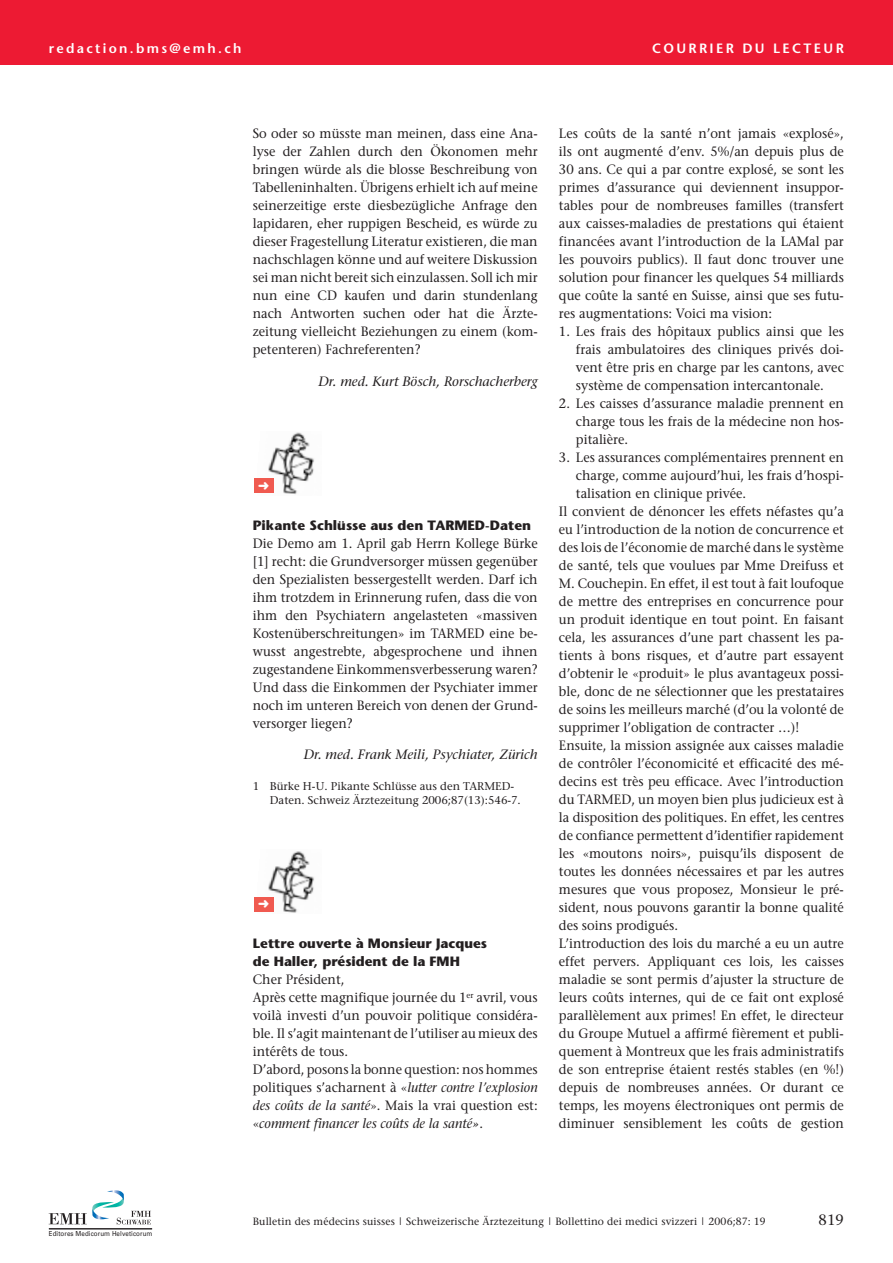
<style>
.page{position:relative;width:893px;height:1263px;background:#fff}
.page>*{position:absolute;margin:0;border:0;box-sizing:border-box;transform-origin:0 0}
.t1{font:15px "Stone Serif";color:#231f20}
.t2{font:13.5px/18px "Stone Serif";color:#231f20;text-align:justify;scale:.95 1}
.t3{font:700 13.5px/18px "Stone Sans";color:#231f20}
.t4{font:italic 13.5px "Stone Serif";color:#231f20}
.t5{font:600 13.5px "Stone Sans";letter-spacing:.17em;color:#fff}
.t6{font:11.25px/14.2px "Stone Serif";color:#231f20}
.t7{font:10.5px "Stone Serif";letter-spacing:.01em;color:#231f20}
.t8{font:6.9px "Univers";letter-spacing:.015em;color:#231f20;scale:.9 1}
.s1{font-style:italic}
</style>
<div class="page">
<img style="left:268px;top:851px;width:46px;height:62px">
<div style="left:254px;top:897px;width:19px;height:15px;background:#f05a50"></div>
<img style="left:268px;top:432px;width:46px;height:62px">
<div style="left:254px;top:478px;width:19px;height:15px;background:#f05a50"></div>
<svg style="left:49px;top:1190px;width:102px;height:34px"></svg>
<hr style="left:49px;top:1228px;width:103px;height:1px;background:#231f20">
<div style="left:0;top:0;width:893px;height:64px;background:#ed1a33"></div>
<p class="t5" style="left:49px;top:42px;width:194px">redaction.bms@emh.ch</p>
<p class="t5" style="left:652px;top:42px;width:193px">COURRIER DU LECTEUR</p>
<p class="t2" style="left:253px;top:126px;width:301px">So oder so müsste man meinen, dass eine Ana&shy;lyse der Zahlen durch den Ökonomen mehr bringen würde als die blosse Beschreibung von Tabelleninhalten. Übrigens erhielt ich auf meine seinerzeitige erste diesbezügliche Anfrage den lapidaren, eher ruppigen Bescheid, es würde zu dieser Fragestellung Literatur existieren, die man nachschlagen könne und auf weitere Diskussion sei man nicht bereit sich einzulassen. Soll ich mir nun eine CD kaufen und darin stundenlang nach Antworten suchen oder hat die Ärzte&shy;zeitung vielleicht Beziehungen zu einem (kom&shy;petenteren) Fachreferenten?</p>
<p class="t4" style="left:318px;top:376px;width:221px">Dr. med. Kurt Bösch, Rorschacherberg</p>
<p class="t3" style="left:253px;top:517px;width:280px">Pikante Schlüsse aus den TARMED-Daten</p>
<p class="t2" style="left:253px;top:535px;width:301px">Die Demo am 1. April gab Herrn Kollege Bürke [1] recht: die Grundversorger müssen gegenüber den Spezialisten bessergestellt werden. Darf ich ihm trotzdem in Erinnerung rufen, dass die von ihm den Psychiatern angelasteten «massiven Kostenüberschreitungen» im TARMED eine be&shy;wusst angestrebte, abgesprochene und ihnen zugestandene Einkommensverbesserung waren?<br>Und dass die Einkommen der Psychiater immer noch im unteren Bereich von denen der Grund&shy;versorger liegen?</p>
<p class="t4" style="left:304px;top:749px;width:236px">Dr. med. Frank Meili, Psychiater, Zürich</p>
<p class="t6" style="left:270px;top:780px;width:253px;text-indent:-17px">1 Bürke H-U. Pikante Schlüsse aus den TARMED-<br>Daten. Schweiz Ärztezeitung 2006;87(13):546-7.</p>
<p class="t3" style="left:253px;top:936px;width:236px">Lettre ouverte à Monsieur Jacques de Haller, président de la FMH</p>
<p class="t2" style="left:253px;top:972px;width:301px;text-align:left">Cher Président,<br>Après cette magnifique journée du 1<sup>er</sup> avril, vous voilà investi d’un pouvoir politique considéra&shy;ble. Il s’agit maintenant de l’utiliser au mieux des intérêts de tous.<br>D’abord, posons la bonne question: nos hommes politiques s’acharnent à «<span class="s1">lutter contre l’explosion des coûts de la santé</span>». Mais la vrai question est: «<span class="s1">comment financer les coûts de la santé»</span>.</p>
<p class="t2" style="left:559px;top:126px;width:301px">Les coûts de la santé n’ont jamais «explosé», ils ont augmenté d’env. 5%/an depuis plus de 30 ans. Ce qui a par contre explosé, se sont les primes d’assurance qui deviennent insuppor&shy;tables pour de nombreuses familles (transfert aux caisses-maladies de prestations qui étaient financées avant l’introduction de la LAMal par les pouvoirs publics). Il faut donc trouver une solution pour financer les quelques 54 milliards que coûte la santé en Suisse, ainsi que ses futu&shy;res augmentations: Voici ma vision:</p>
<p class="t2" style="left:576px;top:324px;width:283px;text-indent:-17px">1. Les frais des hôpitaux publics ainsi que les frais ambulatoires des cliniques privés doi&shy;vent être pris en charge par les cantons, avec système de compensation intercantonale.</p>
<p class="t2" style="left:576px;top:396px;width:283px;text-indent:-17px">2. Les caisses d’assurance maladie prennent en charge tous les frais de la médecine non hos&shy;pitalière.</p>
<p class="t2" style="left:559px;top:450px;width:301px">3. Les assurances complémentaires prennent en</p>
<p class="t2" style="left:576px;top:468px;width:284px">charge, comme aujourd’hui, les frais d’hospi-</p>
<p class="t2" style="left:576px;top:486px;width:181px">talisation en clinique privée.</p>
<p class="t2" style="left:559px;top:504px;width:301px">Il convient de dénoncer les effets néfastes qu’a</p>
<p class="t2" style="left:559px;top:522px;width:301px">eu l’introduction de la notion de concurrence et</p>
<p class="t2" style="left:559px;top:540px;width:301px">des lois de l’économie de marché dans le système</p>
<p class="t2" style="left:559px;top:558px;width:301px">de santé, tels que voulues par Mme Dreifuss et</p>
<p class="t2" style="left:559px;top:576px;width:301px">M. Couchepin. En effet, il est tout à fait loufoque</p>
<p class="t2" style="left:559px;top:594px;width:301px">de mettre des entreprises en concurrence pour</p>
<p class="t2" style="left:559px;top:612px;width:301px">un produit identique en tout point. En faisant</p>
<p class="t2" style="left:559px;top:630px;width:301px">cela, les assurances d’une part chassent les pa-</p>
<p class="t2" style="left:559px;top:648px;width:301px">tients à bons risques, et d’autre part essayent</p>
<p class="t2" style="left:559px;top:666px;width:301px">d’obtenir le «produit» le plus avantageux possi-</p>
<p class="t2" style="left:559px;top:684px;width:301px">ble, donc de ne sélectionner que les prestataires</p>
<p class="t2" style="left:559px;top:702px;width:301px">de soins les meilleurs marché (d’ou la volonté de</p>
<p class="t2" style="left:559px;top:720px;width:254px">supprimer l’obligation de contracter …)!</p>
<p class="t2" style="left:559px;top:738px;width:301px">Ensuite, la mission assignée aux caisses maladie</p>
<p class="t2" style="left:559px;top:756px;width:301px">de contrôler l’économicité et efficacité des mé-</p>
<p class="t2" style="left:559px;top:774px;width:301px">decins est très peu efficace. Avec l’introduction</p>
<p class="t2" style="left:559px;top:792px;width:301px">du TARMED, un moyen bien plus judicieux est à</p>
<p class="t2" style="left:559px;top:810px;width:301px">la disposition des politiques. En effet, les centres</p>
<p class="t2" style="left:559px;top:828px;width:301px">de confiance permettent d’identifier rapidement</p>
<p class="t2" style="left:559px;top:846px;width:301px">les «moutons noirs», puisqu’ils disposent de</p>
<p class="t2" style="left:559px;top:864px;width:301px">toutes les données nécessaires et par les autres</p>
<p class="t2" style="left:559px;top:882px;width:301px">mesures que vous proposez, Monsieur le pré-</p>
<p class="t2" style="left:559px;top:900px;width:301px">sident, nous pouvons garantir la bonne qualité</p>
<p class="t2" style="left:559px;top:918px;width:127px">des soins prodigués.</p>
<p class="t2" style="left:559px;top:936px;width:301px">L’introduction des lois du marché a eu un autre</p>
<p class="t2" style="left:559px;top:954px;width:301px">effet pervers. Appliquant ces lois, les caisses</p>
<p class="t2" style="left:559px;top:972px;width:301px">maladie se sont permis d’ajuster la structure de</p>
<p class="t2" style="left:559px;top:990px;width:301px">leurs coûts internes, qui de ce fait ont explosé</p>
<p class="t2" style="left:559px;top:1008px;width:301px">parallèlement aux primes! En effet, le directeur</p>
<p class="t2" style="left:559px;top:1026px;width:301px">du Groupe Mutuel a affirmé fièrement et publi-</p>
<p class="t2" style="left:559px;top:1044px;width:301px">quement à Montreux que les frais administratifs</p>
<p class="t2" style="left:559px;top:1062px;width:301px">de son entreprise étaient restés stables (en %!)</p>
<p class="t2" style="left:559px;top:1080px;width:301px">depuis de nombreuses années. Or durant ce</p>
<p class="t2" style="left:559px;top:1098px;width:301px">temps, les moyens électroniques ont permis de</p>
<p class="t2" style="left:559px;top:1116px;width:301px">diminuer sensiblement les coûts de gestion</p>
<p class="t8" style="left:49px;top:1229px;width:117px">Editores Medicorum Helveticorum</p>
<p class="t7" style="left:253px;top:1217px;width:515px">Bulletin des médecins suisses | Schweizerische Ärztezeitung | Bollettino dei medici svizzeri | 2006;87: 19</p>
<p class="t1" style="left:818px;top:1213px;width:27px">819</p>
</div>
